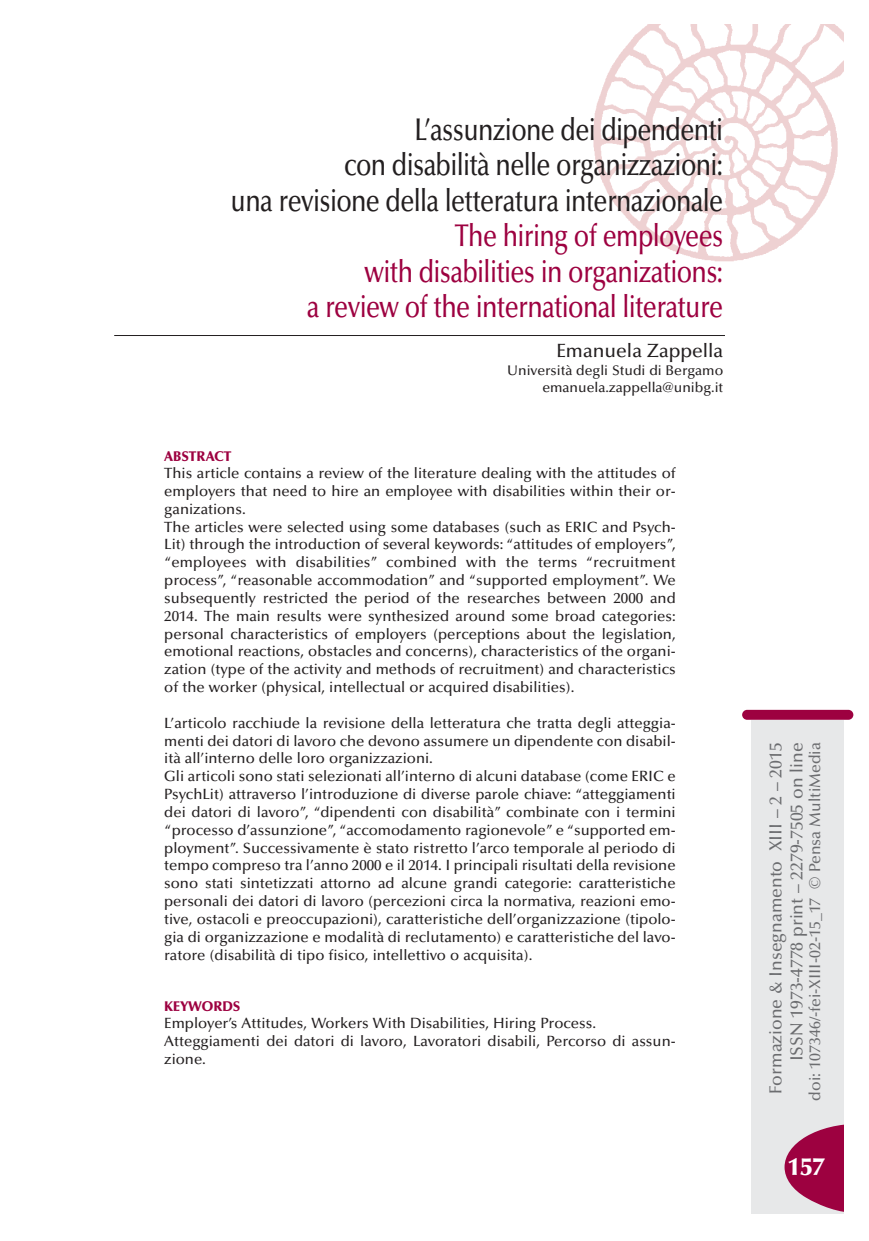
<style>
.page{position:relative;width:869px;height:1241px;background:#fff}
.page>*{position:absolute;margin:0;border:0;box-sizing:border-box;transform-origin:0 0}
.t1{font:500 31.5px/35.5px "Optima";letter-spacing:-.025em;color:#231f20;text-align:right;scale:.8 1}
.t2{font:500 31.5px/35.5px "Optima";letter-spacing:-.025em;color:#9d0140;text-align:right;scale:.8 1}
.t3{font:900 24.5px "Optima";color:#fff}
.t4{font:500 19.25px "Optima";color:#231f20}
.t5{font:500 17.5px/21px "Optima";color:#6c6d70;text-align:right}
.t6{font:500 15.75px "Optima";color:#6c6d70}
.t7{font:500 14.88px/17.8px "Optima";color:#231f20}
.t8{font:500 14px/17px "Optima";color:#231f20;text-align:right}
.t9{font:900 14px "Optima";letter-spacing:-.01em;color:#9d0140}
</style>
<div class="page">
<img style="left:593px;top:25px;width:249px;height:237px">
<hr style="left:114px;top:335px;width:610px;height:1px;background:#231f20">
<div style="left:750px;top:720px;width:92px;height:493px;background:#e7e8e9"></div>
<div style="left:741px;top:709px;width:112px;height:10px;background:#9d0140;border-radius:5px"></div>
<svg style="left:784px;top:1123px;width:60px;height:89px"></svg>
<h1 class="t1" style="left:230px;top:114px;width:617px">L’assunzione dei dipendenti<br>con disabilità nelle organizzazioni:<br>una revisione della letteratura internazionale</h1>
<h1 class="t2" style="left:307px;top:221px;width:522px">The hiring of employees<br>with disabilities in organizations:<br>a review of the international literature</h1>
<p class="t4" style="left:556px;top:343px;width:168px">Emanuela Zappella</p>
<p class="t8" style="left:507px;top:363px;width:217px">Università degli Studi di Bergamo emanuela.zappella@unibg.it</p>
<p class="t9" style="left:164px;top:450px;width:69px">ABSTRACT</p>
<p class="t7" style="left:164px;top:465px;width:512px">This article contains a review of the literature dealing with the attitudes of employers that need to hire an employee with disabilities within their or&shy;ganizations.<br>The articles were selected using some databases (such as ERIC and Psych-Lit) through the introduction of several keywords: “attitudes of employers”, “employees with disabilities” combined with the terms “recruitment process”, “reasonable accommodation” and “supported employment”. We subsequently restricted the period of the researches between 2000 and 2014. The main results were synthesized around some broad categories: personal characteristics of employers (perceptions about the legislation, emotional reactions, obstacles and concerns), characteristics of the organi&shy;zation (type of the activity and methods of recruitment) and characteristics of the worker (physical, intellectual or acquired disabilities).</p>
<p class="t7" style="left:164px;top:715px;width:513px">L’articolo racchiude la revisione della letteratura che tratta degli atteggia&shy;menti dei datori di lavoro che devono assumere un dipendente con disabil&shy;ità all’interno delle loro organizzazioni.<br>Gli articoli sono stati selezionati all’interno di alcuni database (come ERIC e PsychLit) attraverso l’introduzione di diverse parole chiave: “atteggiamenti dei datori di lavoro”, “dipendenti con disabilità” combinate con i termini “processo d’assunzione”, “accomodamento ragionevole” e “supported em&shy;ployment”. Successivamente è stato ristretto l’arco temporale al periodo di tempo compreso tra l’anno 2000 e il 2014. I principali risultati della revisione sono stati sintetizzati attorno ad alcune grandi categorie: caratteristiche personali dei datori di lavoro (percezioni circa la normativa, reazioni emo&shy;tive, ostacoli e preoccupazioni), caratteristiche dell’organizzazione (tipolo&shy;gia di organizzazione e modalità di reclutamento) e caratteristiche del lavo&shy;ratore (disabilità di tipo fisico, intellettivo o acquisita).</p>
<p class="t9" style="left:164px;top:1000px;width:78px">KEYWORDS</p>
<p class="t7" style="left:164px;top:1015px;width:512px">Employer’s Attitudes, Workers With Disabilities, Hiring Process.<br>Atteggiamenti dei datori di lavoro, Lavoratori disabili, Percorso di assun&shy;zione.</p>
<p class="t5" style="left:766px;top:1093px;width:352px;rotate:-90deg">Formazione &amp; Insegnamento XIII – 2 – 2015<br>ISSN 1973-4778 print – 2279-7505 on line</p>
<p class="t6" style="left:808px;top:1100px;width:359px;rotate:-90deg">doi: 107346/-fei-XIII-02-15_17 © Pensa MultiMedia</p>
<h2 class="t3" style="left:787px;top:1156px;width:38px">157</h2>
</div>
